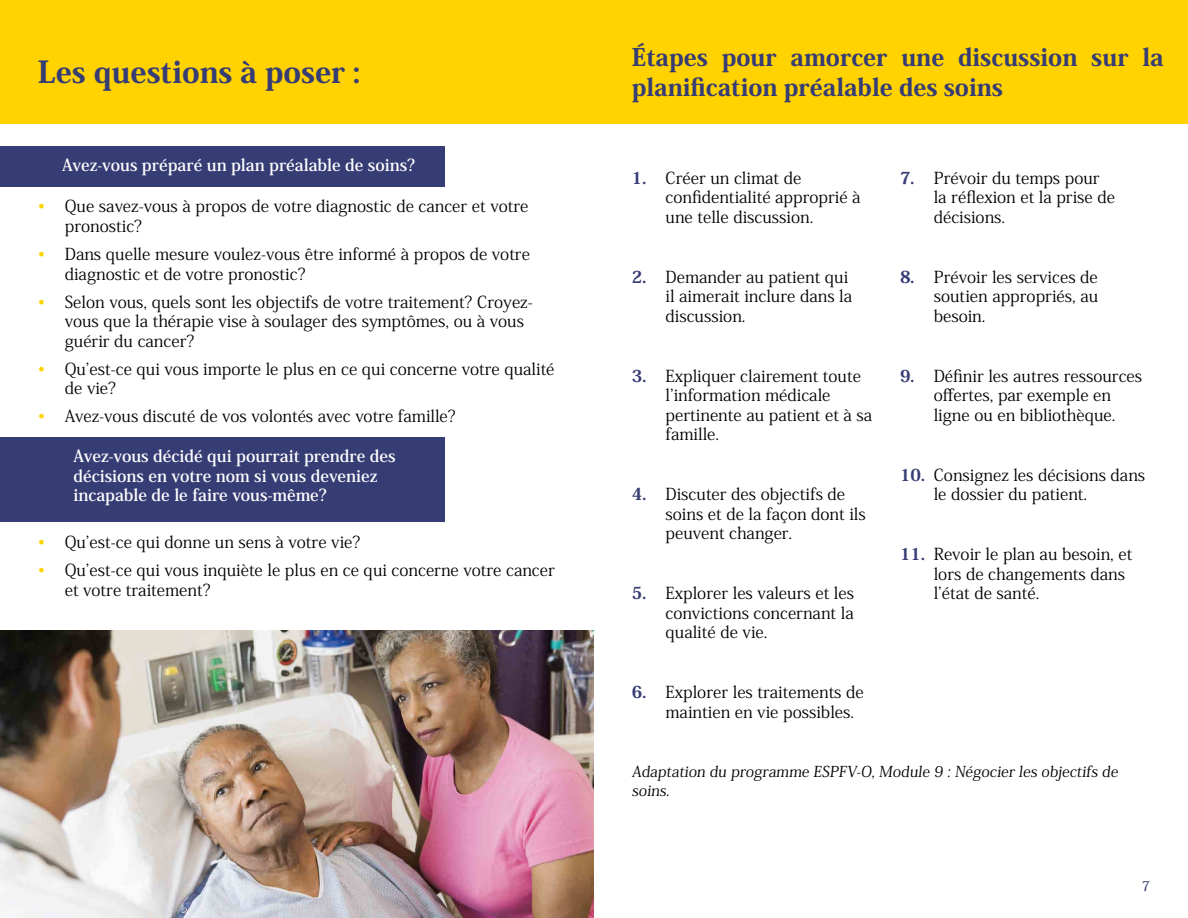
<style>
.page{position:relative;width:1188px;height:918px;background:#fff}
.page>*{position:absolute;margin:0;border:0;box-sizing:border-box;transform-origin:0 0}
.t1{font:800 30px "Koz Min Pro";color:#363c74}
.t2{font:800 24px/30px "Koz Min Pro";color:#363c74}
.t3{font:16.5px/19.5px "Koz Min Pro";color:#000}
.t4{font:700 16.5px/19.5px "Koz Min Pro";color:#fff}
.t5{font:15px/19.5px "Koz Min Pro";color:#000}
.t6{font:500 13.5px "Koz Min Pro";color:#363c74}
.s1{color:#ffd200}
.s2{font-weight:800;color:#363c74}
</style>
<div class="page">
<div style="left:0;top:0;width:594px;height:123px;background:#ffd200"></div>
<div style="left:0;top:437px;width:445px;height:84px;background:#363c74"></div>
<div style="left:0;top:146px;width:445px;height:40px;background:#363c74"></div>
<img style="left:0;top:630px;width:594px;height:288px">
<div style="left:594px;top:0;width:594px;height:123px;background:#ffd200"></div>
<p class="t1" style="left:38px;top:50px;width:324px">Les questions à poser :</p>
<p class="t4" style="left:62px;top:154px;width:355px">Avez-vous préparé un plan préalable de soins?</p>
<p class="t3" style="left:65px;top:196px;width:465px;text-indent:-27px"><span class="s1">•</span> Que savez-vous à propos de votre diagnostic de cancer et votre pronostic?</p>
<p class="t3" style="left:65px;top:244px;width:467px;text-indent:-27px"><span class="s1">•</span> Dans quelle mesure voulez-vous être informé à propos de votre diagnostic et de votre pronostic?</p>
<p class="t3" style="left:65px;top:291px;width:470px;text-indent:-27px"><span class="s1">•</span> Selon vous, quels sont les objectifs de votre traitement? Croyez&shy;vous que la thérapie vise à soulager des symptômes, ou à vous guérir du cancer?</p>
<p class="t3" style="left:65px;top:358px;width:491px;text-indent:-27px"><span class="s1">•</span> Qu’est-ce qui vous importe le plus en ce qui concerne votre qualité de vie?</p>
<p class="t3" style="left:38px;top:406px;width:420px"><span class="s1">•</span> Avez-vous discuté de vos volontés avec votre famille?</p>
<p class="t4" style="left:73px;top:446px;width:324px">Avez-vous décidé qui pourrait prendre des décisions en votre nom si vous deveniez incapable de le faire vous-même?</p>
<p class="t3" style="left:38px;top:532px;width:324px"><span class="s1">•</span> Qu’est-ce qui donne un sens à votre vie?</p>
<p class="t3" style="left:65px;top:560px;width:492px;text-indent:-27px"><span class="s1">•</span> Qu’est-ce qui vous inquiète le plus en ce qui concerne votre cancer et votre traitement?</p>
<p class="t2" style="left:632px;top:41px;width:533px">Étapes pour amorcer une discussion sur la planification préalable des soins</p>
<p class="t3" style="left:666px;top:168px;width:197px;text-indent:-34px"><span class="s2">1.</span> Créer un climat de confidentialité approprié à une telle discussion.</p>
<p class="t3" style="left:666px;top:267px;width:188px;text-indent:-34px"><span class="s2">2.</span> Demander au patient qui il aimerait inclure dans la discussion.</p>
<p class="t3" style="left:666px;top:366px;width:208px;text-indent:-34px"><span class="s2">3.</span> Expliquer clairement toute l’information médicale pertinente au patient et à sa famille.</p>
<p class="t3" style="left:666px;top:484px;width:202px;text-indent:-34px"><span class="s2">4.</span> Discuter des objectifs de soins et de la façon dont ils peuvent changer.</p>
<p class="t3" style="left:666px;top:583px;width:190px;text-align:justify;text-indent:-34px"><span class="s2">5.</span> Explorer les valeurs et les convictions concernant la qualité de vie.</p>
<p class="t3" style="left:666px;top:682px;width:200px;text-indent:-34px"><span class="s2">6.</span> Explorer les traitements de maintien en vie possibles.</p>
<p class="t3" style="left:934px;top:168px;width:183px;text-indent:-34px"><span class="s2">7.</span> Prévoir du temps pour la réflexion et la prise de décisions.</p>
<p class="t3" style="left:934px;top:267px;width:166px;text-align:justify;text-indent:-34px"><span class="s2">8.</span> Prévoir les services de soutien appropriés, au besoin.</p>
<p class="t3" style="left:900px;top:366px;width:244px;text-align:center"><span class="s2">9.</span> Définir les autres ressources offertes, par exemple en<br>ligne ou en bibliothèque.</p>
<p class="t3" style="left:934px;top:465px;width:213px;text-indent:-34px"><span class="s2">10.</span> Consignez les décisions dans le dossier du patient.</p>
<p class="t3" style="left:934px;top:544px;width:200px;text-indent:-34px"><span class="s2">11.</span> Revoir le plan au besoin, et lors de changements dans l’état de santé.</p>
<p class="t5" style="left:632px;top:761px;width:490px">Adaptation du programme ESPFV-O, Module 9 : Négocier les obj ectifs de soins.</p>
<p class="t6" style="left:1142px;top:876px;width:10px">7</p>
</div>
